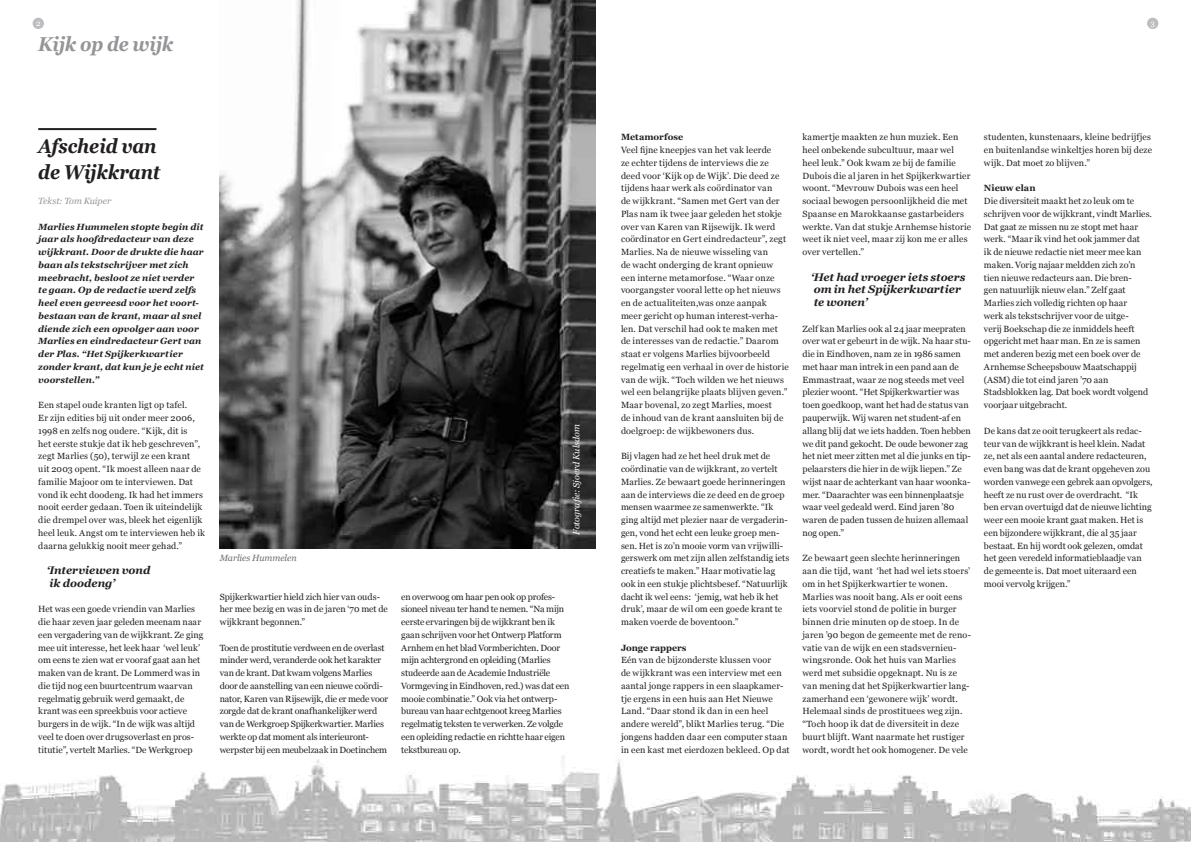
<style>
.page{position:relative;width:1191px;height:842px;background:#fff}
.page>*{position:absolute;margin:0;border:0;box-sizing:border-box;transform-origin:0 0}
.t1{font:italic 700 20px/25.5px "Georgia";letter-spacing:-.005em;color:#231f20;scale:.9 1}
.t2{font:italic 700 20px "Georgia";letter-spacing:-.02em;color:#939598;scale:.9 1}
.t3{font:italic 700 11px/12.8px "Georgia";color:#231f20}
.t4{font:9px/12.8px "Georgia";letter-spacing:.01em;color:#231f20}
.t5{font:9px/12.8px "Georgia";letter-spacing:-.02em;color:#231f20}
.t6{font:italic 700 9px/12.8px "Georgia";letter-spacing:.01em;color:#231f20}
.t7{font:9px/12.8px "Georgia";letter-spacing:-.015em;color:#231f20}
.t8{font:700 9px "Georgia";color:#231f20}
.t9{font:italic 9px "Georgia";letter-spacing:-.005em;color:#fff}
.t10{font:italic 9px "Georgia";letter-spacing:-.005em;color:#939598}
.t11{font:italic 9px "Georgia";color:#6c6d70}
.t12{font:8px "Georgia";color:#fff}
</style>
<div class="page">
<div style="left:33px;top:18px;width:11px;height:11px;background:#bcbdc0;border-radius:50%"></div>
<img style="left:0;top:255px;width:1191px;height:587px">
<div style="left:1147px;top:18px;width:11px;height:11px;background:#bcbdc0;border-radius:50%"></div>
<hr style="left:38px;top:128px;width:118px;height:2px;background:#231f20">
<img style="left:220px;top:0;width:375px;height:549px">
<p class="t12" style="left:36px;top:18px;width:6px">2</p>
<p class="t12" style="left:1150px;top:18px;width:6px">3</p>
<h1 class="t2" style="left:38px;top:33px;width:152px">Kijk op de wijk</h1>
<h1 class="t1" style="left:38px;top:133px;width:137px">Afscheid van de Wijkkrant</h1>
<p class="t10" style="left:38px;top:196px;width:75px">Tekst: Tom Kuiper</p>
<p class="t6" style="left:38px;top:220px;width:167px">Marlies Hummelen stopte begin dit jaar als hoofdredacteur van deze wijkkrant. Door de drukte die haar baan als tekstschrijver met zich meebracht, besloot ze niet verder te gaan. Op de redactie werd zelfs heel even gevreesd voor het voort&shy;bestaan van de krant, maar al snel diende zich een opvolger aan voor<br>Marlies en eindredacteur Gert van der Plas. “Het Spijkerkwartier zonder krant, dat kun je je echt niet voorstellen.”</p>
<p class="t4" style="left:38px;top:399px;width:168px">Een stapel oude kranten ligt op tafel.<br>Er zijn edities bij uit onder meer 2006, 1998 en zelfs nog oudere. “Kijk, dit is<br>het eerste stukje dat ik heb geschreven”, zegt Marlies (50), terwijl ze een krant<br>uit 2003 opent. “Ik moest alleen naar de familie Majoor om te interviewen. Dat vond ik echt doodeng. Ik had het immers nooit eerder gedaan. Toen ik uiteindelijk die drempel over was, bleek het eigenlijk heel leuk. Angst om te interviewen heb ik daarna gelukkig nooit meer gehad.”</p>
<p class="t3" style="left:47px;top:564px;width:105px">‘ Interviewen vond ik doodeng’</p>
<p class="t4" style="left:38px;top:603px;width:167px">Het was een goede vriendin van Marlies die haar zeven jaar geleden meenam naar een vergadering van de wijkkrant. Ze ging mee uit interesse, het leek haar ‘wel leuk’ om eens te zien wat er vooraf gaat aan het maken van de krant. De Lommerd was in die tijd nog een buurtcentrum waarvan regelmatig gebruik werd gemaakt, de krant was een spreekbuis voor actieve burgers in de wijk. “In de wijk was altijd veel te doen over drugsoverlast en pros&shy;titutie”, vertelt Marlies. “De Werkgroep</p>
<p class="t11" style="left:220px;top:553px;width:79px">Marlies Hummelen</p>
<p class="t4" style="left:220px;top:590px;width:170px">Spijkerkwartier hield zich hier van ouds&shy;her mee bezig en was in de jaren ‘70 met de wijkkrant begonnen.”</p>
<p class="t7" style="left:220px;top:641px;width:170px">Toen de prostitutie verdween en de overlast minder werd, veranderde ook het karakter van de krant. Dat kwam volgens Marlies door de aanstelling van een nieuwe coördi&shy;nator, Karen van Rijsewijk, die er mede voor zorgde dat de krant onafhankelijker werd van de Werkgroep Spijkerkwartier. Marlies werkte op dat moment als interieuront&shy;werpster bij een meubelzaak in Doetinchem</p>
<p class="t9" style="left:571px;top:535px;width:112px;rotate:-90deg">Fotografie: Sjoerd Kulsdom</p>
<p class="t5" style="left:401px;top:590px;width:170px">en overwoog om haar pen ook op profes&shy;sioneel niveau ter hand te nemen. “Na mijn eerste ervaringen bij de wijkkrant ben ik gaan schrijven voor het Ontwerp Platform Arnhem en het blad Vormberichten. Door mijn achtergrond en opleiding (Marlies studeerde aan de Academie Industriële Vormgeving in Eindhoven, red.) was dat een mooie combinatie.” Ook via het ontwerp&shy;bureau van haar echtgenoot kreeg Marlies regelmatig teksten te verwerken. Ze volgde een opleiding redactie en richtte haar eigen tekstbureau op.</p>
<p class="t8" style="left:621px;top:132px;width:64px">Metamorfose</p>
<p class="t4" style="left:621px;top:144px;width:169px">Veel fijne kneepjes van het vak leerde<br>ze echter tijdens de interviews die ze deed voor ‘Kijk op de Wijk’. Die deed ze tijdens haar werk als coördinator van<br>de wijkkrant. “Samen met Gert van der Plas nam ik twee jaar geleden het stokje over van Karen van Rijsewijk. Ik werd coördinator en Gert eindredacteur”, zegt Marlies. Na de nieuwe wisseling van<br>de wacht onderging de krant opnieuw een interne metamorfose. “Waar onze voorgangster vooral lette op het nieuws en de actualiteiten,was onze aanpak meer gericht op human interest-verha&shy;len. Dat verschil had ook te maken met de interesses van de redactie.” Daarom staat er volgens Marlies bijvoorbeeld regelmatig een verhaal in over de historie van de wijk. “Toch wilden we het nieuws wel een belangrijke plaats blijven geven.” Maar bovenal, zo zegt Marlies, moest<br>de inhoud van de krant aansluiten bij de doelgroep: de wijkbewoners dus.</p>
<p class="t4" style="left:621px;top:450px;width:170px">Bij vlagen had ze het heel druk met de coördinatie van de wijkkrant, zo vertelt Marlies. Ze bewaart goede herinneringen aan de interviews die ze deed en de groep mensen waarmee ze samenwerkte. “Ik ging altijd met plezier naar de vergaderin&shy;gen, vond het echt een leuke groep men&shy;sen. Het is zo’n mooie vorm van vrijwilli&shy;gerswerk om met zijn allen zelfstandig iets creatiefs te maken.” Haar motivatie lag ook in een stukje plichtsbesef. “Natuurlijk dacht ik wel eens: ‘jemig, wat heb ik het druk’, maar de wil om een goede krant te maken voerde de boventoon.”</p>
<p class="t8" style="left:621px;top:642px;width:67px">Jonge rappers</p>
<p class="t4" style="left:621px;top:654px;width:170px">Eén van de bijzonderste klussen voor<br>de wijkkrant was een interview met een aantal jonge rappers in een slaapkamer&shy;tje ergens in een huis aan Het Nieuwe Land. “Daar stond ik dan in een heel andere wereld”, blikt Marlies terug. “Die jongens hadden daar een computer staan in een kast met eierdozen bekleed. Op dat</p>
<p class="t4" style="left:802px;top:131px;width:170px">kamertje maakten ze hun muziek. Een heel onbekende subcultuur, maar wel heel leuk.” Ook kwam ze bij de familie Dubois die al jaren in het Spijkerkwartier woont. “Mevrouw Dubois was een heel sociaal bewogen persoonlijkheid die met Spaanse en Marokkaanse gastarbeiders werkte. Van dat stukje Arnhemse historie weet ik niet veel, maar zij kon me er alles over vertellen.”</p>
<p class="t3" style="left:811px;top:270px;width:156px">‘ Het had vroeger iets stoers om in het Spijkerkwartier te wonen’</p>
<p class="t4" style="left:802px;top:322px;width:170px">Zelf kan Marlies ook al 24 jaar meepraten over wat er gebeurt in de wijk. Na haar stu&shy;die in Eindhoven, nam ze in 1986 samen met haar man intrek in een pand aan de Emmastraat, waar ze nog steeds met veel plezier woont. “Het Spijkerkwartier was toen goedkoop, want het had de status van pauperwijk. Wij waren net student-af en allang blij dat we iets hadden. Toen hebben we dit pand gekocht. De oude bewoner zag het niet meer zitten met al die junks en tip&shy;pelaarsters die hier in de wijk liepen.” Ze wijst naar de achterkant van haar woonka&shy;mer. “Daarachter was een binnenplaatsje waar veel gedeald werd. Eind jaren ’80 waren de paden tussen de huizen allemaal nog open.”</p>
<p class="t4" style="left:802px;top:552px;width:170px">Ze bewaart geen slechte herinneringen aan die tijd, want ‘het had wel iets stoers’ om in het Spijkerkwartier te wonen.<br>Marlies was nooit bang. Als er ooit eens iets voorviel stond de politie in burger binnen drie minuten op de stoep. In de jaren ’90 begon de gemeente met de reno&shy;vatie van de wijk en een stadsvernieu&shy;wingsronde. Ook het huis van Marlies werd met subsidie opgeknapt. Nu is ze van mening dat het Spijkerkwartier lang&shy;zamerhand een ‘gewonere wijk’ wordt.<br>Helemaal sinds de prostituees weg zijn. “Toch hoop ik dat de diversiteit in deze buurt blijft. Want naarmate het rustiger wordt, wordt het ook homogener. De vele</p>
<p class="t4" style="left:984px;top:131px;width:170px;text-align:justify">studenten, kunstenaars, kleine bedrijfjes en buitenlandse winkeltjes horen bij deze wijk. Dat moet zo blijven.”</p>
<p class="t8" style="left:984px;top:183px;width:53px">Nieuw elan</p>
<p class="t4" style="left:984px;top:195px;width:169px">Die diversiteit maakt het zo leuk om te schrijven voor de wijkkrant, vindt Marlies.<br>Dat gaat ze missen nu ze stopt met haar werk. “Maar ik vind het ook jammer dat<br>ik de nieuwe redactie niet meer mee kan maken. Vorig najaar meldden zich zo’n tien nieuwe redacteurs aan. Die bren-<br>gen natuurlijk nieuw elan.” Zelf gaat Marlies zich volledig richten op haar<br>werk als tekstschrijver voor de uitge-<br>verij Boekschap die ze inmiddels heeft opgericht met haar man. En ze is samen met anderen bezig met een boek over de Arnhemse Scheepsbouw Maatschappij (ASM) die tot eind jaren ’70 aan Stadsblokken lag. Dat boek wordt volgend voorjaar uitgebracht.</p>
<p class="t4" style="left:984px;top:424px;width:170px">De kans dat ze ooit terugkeert als redac&shy;teur van de wijkkrant is heel klein. Nadat ze, net als een aantal andere redacteuren, even bang was dat de krant opgeheven zou worden vanwege een gebrek aan opvolgers, heeft ze nu rust over de overdracht. “Ik ben ervan overtuigd dat de nieuwe lichting weer een mooie krant gaat maken. Het is een bijzondere wijkkrant, die al 35 jaar bestaat. En hij wordt ook gelezen, omdat het geen veredeld informatieblaadje van de gemeente is. Dat moet uiteraard een mooi vervolg krijgen.”</p>
</div>
